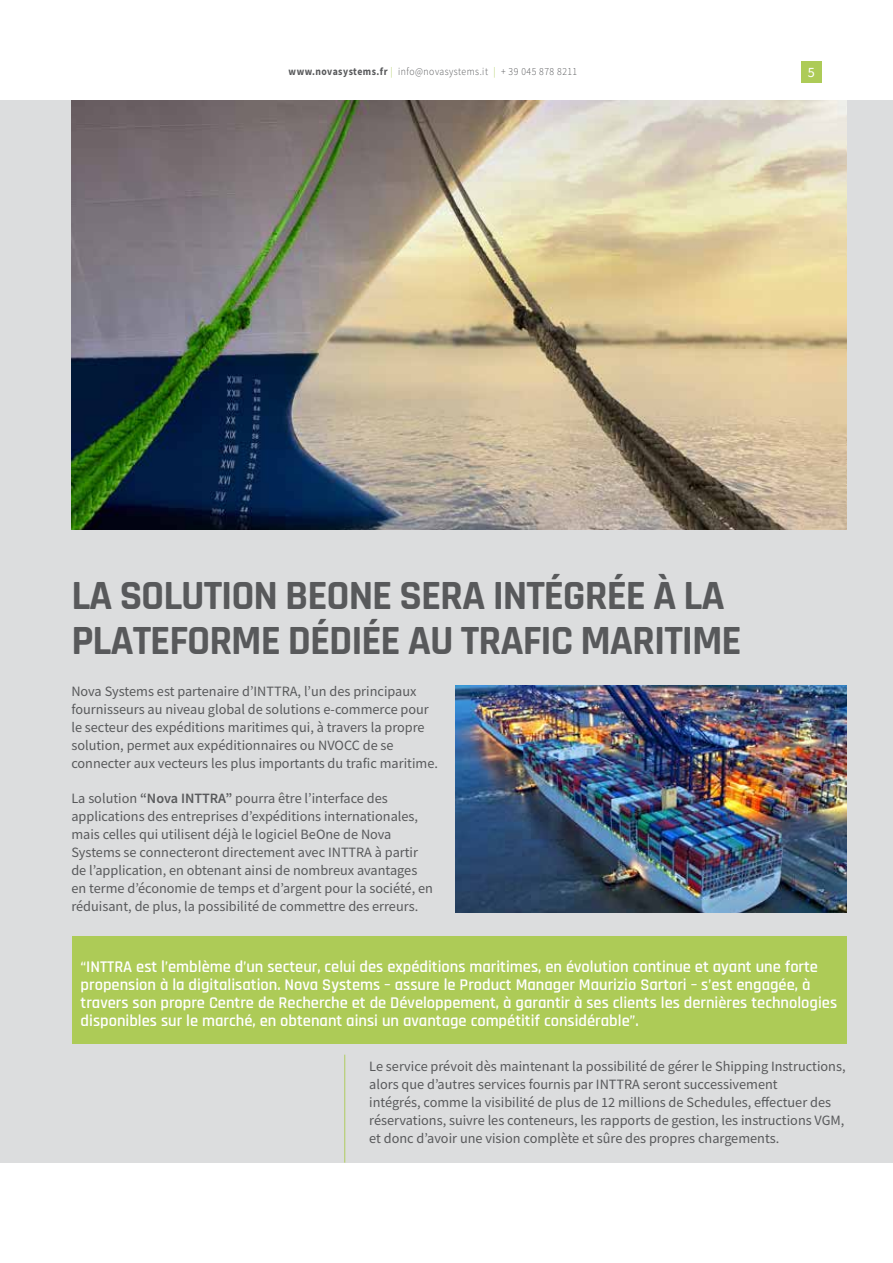
<style>
.page{position:relative;width:893px;height:1263px;background:#fff}
.page>*{position:absolute;margin:0;border:0;box-sizing:border-box;transform-origin:0 0}
.t1{font:700 42px/45px "Rajdhani";letter-spacing:-.025em;color:#58595b}
.t2{font:600 16.5px/18px "Rajdhani";color:#fff}
.t3{font:14.25px/18px "Source Sans Pro";color:#58595b}
.t4{font:14.25px "Source Sans Pro";color:#fff}
.t5{font:300 10.8px "Source Sans Pro";letter-spacing:.05em;color:#58595b;scale:.91 1}
.s1{font-weight:700}
.s2{color:#abcb59}
.s3{font-weight:600}
</style>
<div class="page">
<div style="left:0;top:100px;width:893px;height:1062px;background:#dcddde"></div>
<img style="left:71px;top:100px;width:776px;height:430px">
<img style="left:455px;top:685px;width:392px;height:227px">
<div style="left:801px;top:61px;width:21px;height:21px;background:#adcb57"></div>
<hr style="left:344px;top:1055px;width:1px;height:108px;background:#adcb57">
<div style="left:72px;top:936px;width:775px;height:107px;background:#adcb57"></div>
<p class="t5" style="left:289px;top:65px;width:319px"><span class="s1">www.novasystems.fr</span> <span class="s2">|</span> info@novasystems.it <span class="s2">|</span> + 39 045 878 8211</p>
<p class="t4" style="left:808px;top:63px;width:9px">5</p>
<h1 class="t1" style="left:71px;top:575px;width:672px">LA SOLUTION BEONE SERA INTÉGRÉE À LA<br>PLATEFORME DÉDIÉE AU TRAFIC MARITIME</h1>
<p class="t3" style="left:71px;top:682px;width:368px">Nova Systems est partenaire d’INTTRA, l’un des principaux fournisseurs au niveau global de solutions e-commerce pour le secteur des expéditions maritimes qui, à travers la propre solution, permet aux expéditionnaires ou NVOCC de se connecter aux vecteurs les plus importants du trafic maritime.</p>
<p class="t3" style="left:71px;top:789px;width:363px">La solution <span class="s3">“Nova INTTRA”</span> pourra être l’interface des applications des entreprises d’expéditions internationales, mais celles qui utilisent déjà le logiciel BeOne de Nova Systems se connecteront directement avec INTTRA à partir de l’application, en obtenant ainsi de nombreux avantages en terme d’économie de temps et d’argent pour la société, en réduisant, de plus, la possibilité de commettre des erreurs.</p>
<p class="t2" style="left:81px;top:958px;width:758px">“INTTRA est l’emblème d’un secteur, celui des expéditions maritimes, en évolution continue et ayant une forte propension à la digitalisation. Nova Systems – assure le Product Manager Maurizio Sartori – s’est engagée, à travers son propre Centre de Recherche et de Développement, à garantir à ses clients les dernières technologies disponibles sur le marché, en obtenant ainsi un avantage compétitif considérable”.</p>
<p class="t3" style="left:369px;top:1057px;width:478px">Le service prévoit dès maintenant la possibilité de gérer le Shipping Instructions, alors que d’autres services fournis par INTTRA seront successivement<br>intégrés, comme la visibilité de plus de 12 millions de Schedules, effectuer des réservations, suivre les conteneurs, les rapports de gestion, les instructions VGM, et donc d’avoir une vision complète et sûre des propres chargements.</p>
</div>
